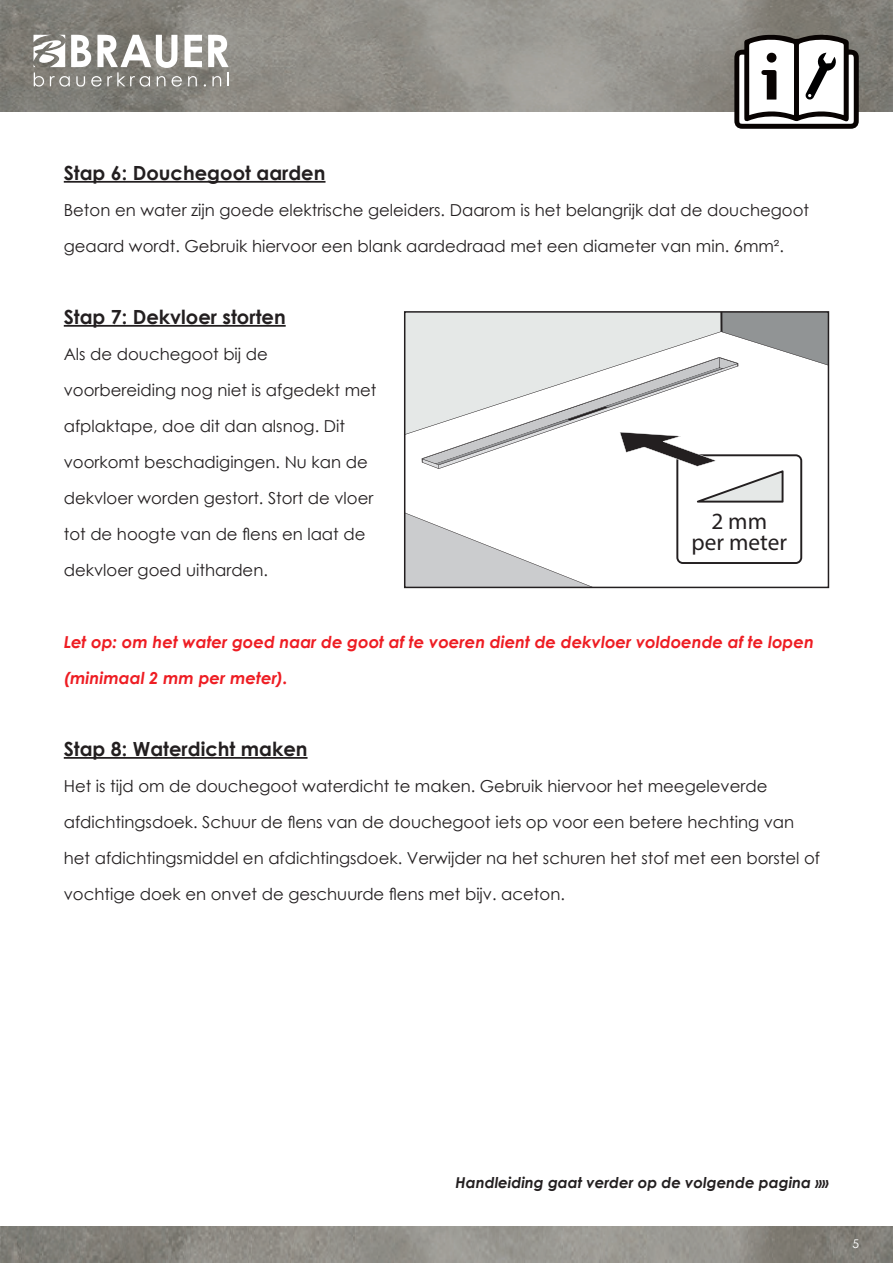
<style>
.page{position:relative;width:893px;height:1263px;background:#fff}
.page>*{position:absolute;margin:0;border:0;box-sizing:border-box;transform-origin:0 0}
.t1{font:23.25px/21.3px "Myriad Pro";color:#231f20;text-align:center}
.t2{font:700 19.5px "Century Gothic";color:#231f20}
.t3{font:16.5px/36px "Century Gothic";color:#231f20}
.t4{font:italic 700 16.5px/36px "Century Gothic";color:#ee1d23}
.t5{font:italic 700 15px "Century Gothic";color:#231f20}
.t6{font:12px "Century Gothic Pro";color:#fff}
</style>
<div class="page">
<img style="left:0;top:0;width:893px;height:112px">
<img style="left:0;top:1226px;width:893px;height:37px">
<svg style="left:34px;top:35px;width:195px;height:52px"></svg>
<svg style="left:734px;top:33px;width:125px;height:96px"></svg>
<div style="left:767px;top:53px;width:9px;height:10px;background:#080302;border-radius:50%"></div>
<hr style="left:64px;top:181px;width:261px;height:2px;background:#231f20">
<hr style="left:64px;top:325px;width:222px;height:2px;background:#231f20">
<hr style="left:64px;top:757px;width:244px;height:2px;background:#231f20">
<svg style="left:407px;top:314px;width:419px;height:271px"></svg>
<div style="left:404px;top:311px;width:425px;height:277px;border:2px solid #231f20"></div>
<p class="t2" style="left:64px;top:158px;width:263px">Stap 6: Douchegoot aarden</p>
<p class="t3" style="left:64px;top:192px;width:747px">Beton en water zijn goede elektrische geleiders. Daarom is het belangrijk dat de douchegoot geaard wordt. Gebruik hiervoor een blank aardedraad met een diameter van min. 6mm².</p>
<p class="t2" style="left:64px;top:302px;width:223px">Stap 7: Dekvloer storten</p>
<p class="t3" style="left:64px;top:336px;width:314px">Als de douchegoot bij de voorbereiding nog niet is afgedekt met afplaktape, doe dit dan alsnog. Dit voorkomt beschadigingen. Nu kan de dekvloer worden gestort. Stort de vloer tot de hoogte van de flens en laat de dekvloer goed uitharden.</p>
<p class="t1" style="left:692px;top:510px;width:97px">2 mm<br>per meter</p>
<p class="t4" style="left:64px;top:623px;width:752px">Let op: om het water goed naar de goot af te voeren dient de dekvloer voldoende af te lopen (minimaal 2 mm per meter).</p>
<p class="t2" style="left:64px;top:734px;width:245px">Stap 8: Waterdicht maken</p>
<p class="t3" style="left:64px;top:768px;width:758px">Het is tijd om de douchegoot waterdicht te maken. Gebruik hiervoor het meegeleverde afdichtingsdoek. Schuur de flens van de douchegoot iets op voor een betere hechting van het afdichtingsmiddel en afdichtingsdoek. Verwijder na het schuren het stof met een borstel of vochtige doek en onvet de geschuurde flens met bijv. aceton.</p>
<p class="t5" style="left:456px;top:1171px;width:375px">Handleiding gaat verder op de volgende pagina »»</p>
<p class="t6" style="left:852px;top:1237px;width:8px">5</p>
</div>
